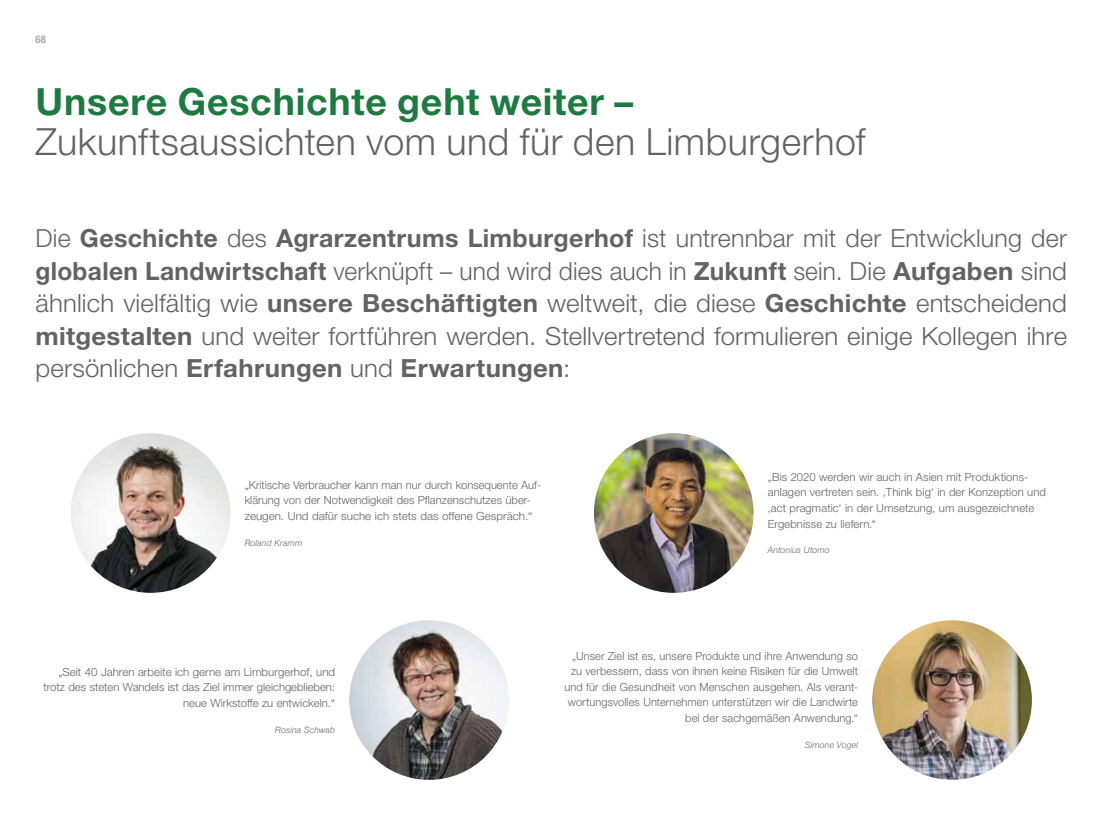
<style>
.page{position:relative;width:1117px;height:833px;background:#fff}
.page>*{position:absolute;margin:0;border:0;box-sizing:border-box;transform-origin:0 0}
.t1{font:300 37.5px "Helvetica Neue LT Std";letter-spacing:.015em;color:#636363}
.t2{font:700 37.5px "Helvetica Neue LT Std";letter-spacing:.02em;color:#1f7a41}
.t3{font:300 25px/32.5px "Helvetica Neue LT Std";letter-spacing:.005em;color:#636363;text-align:justify}
.t4{font:300 11.25px/15.6px "Helvetica Neue LT Std";color:#636363}
.t5{font:700 condensed 10.62px "Helvetica Neue LT Std";color:#aaa}
.t6{font:italic 300 8.75px "Helvetica Neue";letter-spacing:.025em;color:#636363}
.s1{font-weight:700}
</style>
<div class="page">
<img style="left:349px;top:620px;width:159px;height:160px;border-radius:80px">
<img style="left:594px;top:433px;width:159px;height:160px;border-radius:80px">
<img style="left:71px;top:433px;width:159px;height:160px;border-radius:80px">
<img style="left:872px;top:620px;width:159px;height:160px;border-radius:80px">
<p class="t5" style="left:35px;top:32px;width:12px">68</p>
<h1 class="t2" style="left:35px;top:79px;width:599px">Unsere Geschichte geht weiter –</h1>
<h1 class="t1" style="left:35px;top:119px;width:831px">Zukunftsaussichten vom und für den Limburgerhof</h1>
<p class="t3" style="left:35px;top:221px;width:1032px">Die <span class="s1">Geschichte</span> des <span class="s1">Agrarzentrums Limburgerhof</span> ist untrennbar mit der Entwicklung der <span class="s1">globalen Landwirtschaft</span> verknüpft – und wird dies auch in <span class="s1">Zukunft</span> sein. Die <span class="s1">Aufgaben</span> sind ähnlich vielfältig wie <span class="s1">unsere Beschäftigten</span> weltweit, die diese <span class="s1">Geschichte</span> entscheidend <span class="s1">mitgestalten</span> und weiter fortführen werden. Stellvertretend formulieren einige Kollegen ihre persönlichen <span class="s1">Erfahrungen</span> und <span class="s1">Erwartungen</span>:</p>
<p class="t4" style="left:244px;top:476px;width:298px">„Kritische Verbraucher kann man nur durch konsequente Auf&shy;klärung von der Notwendigkeit des Pflanzenschutzes über&shy;zeugen. Und dafür suche ich stets das offene Gespräch.“</p>
<p class="t6" style="left:244px;top:537px;width:59px">Roland Kramm</p>
<p class="t4" style="left:767px;top:469px;width:280px">„Bis 2020 werden wir auch in Asien mit Produktions&shy;anlagen vertreten sein. ‚Think big‘ in der Konzeption und ,act pragmatic‘ in der Umsetzung, um ausgezeichnete Ergebnisse zu liefern.“</p>
<p class="t6" style="left:767px;top:545px;width:63px">Antonius Utomo</p>
<p class="t4" style="left:44px;top:663px;width:293px;text-align:right">„Seit 40 Jahren arbeite ich gerne am Limburgerhof, und trotz des steten Wandels ist das Ziel immer gleichgeblieben: neue Wirkstoffe zu entwickeln.“</p>
<p class="t6" style="left:275px;top:724px;width:61px">Rosina Schwab</p>
<p class="t4" style="left:564px;top:647px;width:295px;text-align:right">„Unser Ziel ist es, unsere Produkte und ihre Anwendung so zu verbessern, dass von ihnen keine Risiken für die Umwelt und für die Gesundheit von Menschen ausgehen. Als verant&shy;wortungsvolles Unternehmen unterstützen wir die Landwirte bei der sachgemäßen Anwendung.“</p>
<p class="t6" style="left:805px;top:739px;width:54px">Simone Vogel</p>
</div>
